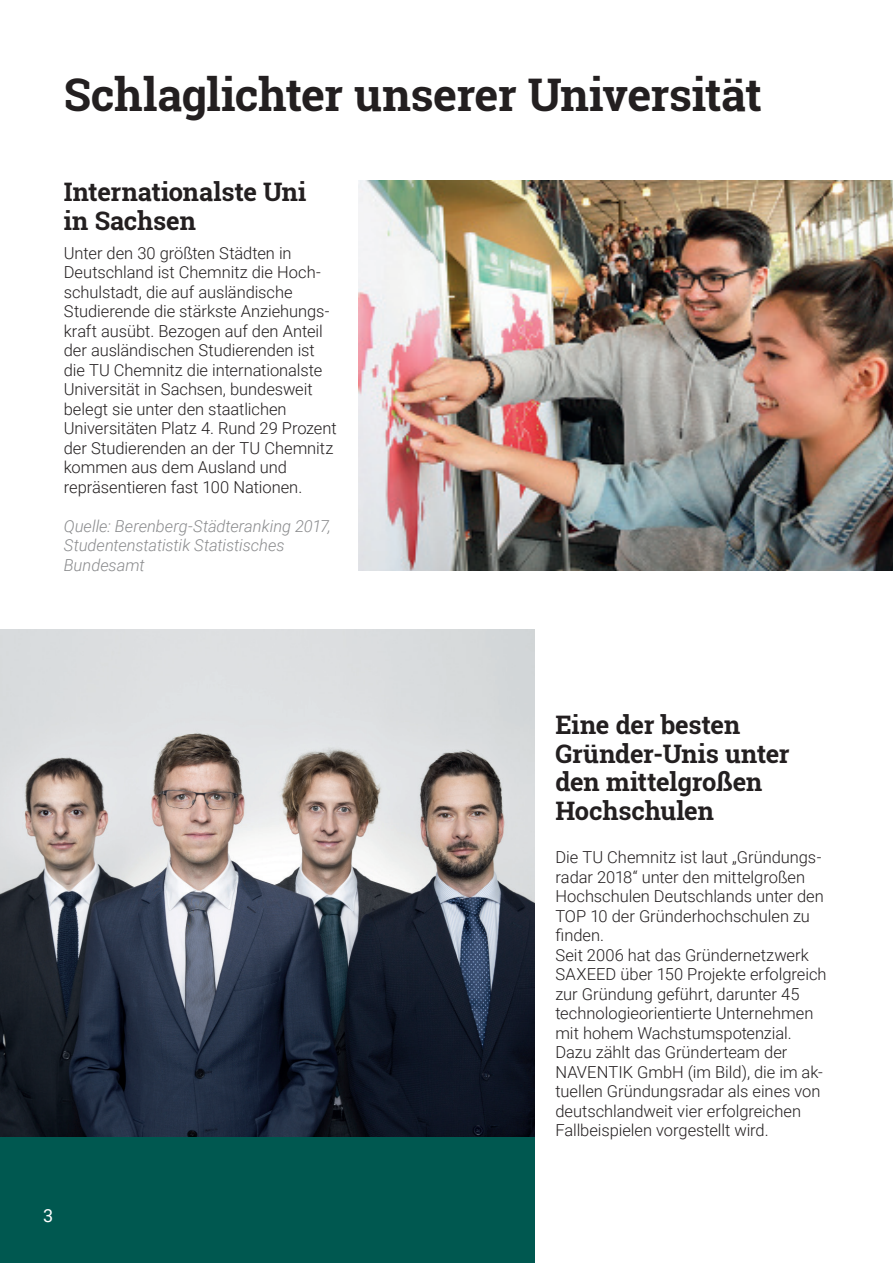
<style>
.page{position:relative;width:893px;height:1263px;background:#fff}
.page>*{position:absolute;margin:0;border:0;box-sizing:border-box;transform-origin:0 0}
.t1{font:700 45px "Roboto Slab";letter-spacing:-.01em;color:#231f20}
.t2{font:700 25.5px/28.5px "Roboto Slab";letter-spacing:-.005em;color:#231f20}
.t3{font:18px "Roboto";color:#fff}
.t4{font:300 16.5px/19.5px "Roboto";letter-spacing:-.005em;color:#231f20}
.t5{font:italic 300 16.5px/19.5px "Roboto";letter-spacing:-.005em;color:#8b8c8e}
</style>
<div class="page">
<img style="left:359px;top:181px;width:534px;height:390px">
<div style="left:0;top:1136px;width:534px;height:127px;background:#005850"></div>
<img style="left:0;top:629px;width:534px;height:507px">
<h1 class="t1" style="left:64px;top:64px;width:700px">Schlaglichter unserer Universität</h1>
<h2 class="t2" style="left:64px;top:177px;width:244px">Internationalste Uni in Sachsen</h2>
<p class="t4" style="left:64px;top:243px;width:274px">Unter den 30 größten Städten in Deutschland ist Chemnitz die Hoch&shy;schulstadt, die auf ausländische Studierende die stärkste Anziehungs&shy;kraft ausübt. Bezogen auf den Anteil der ausländischen Studierenden ist die TU Chemnitz die internationalste Universität in Sachsen, bundesweit belegt sie unter den staatlichen Universitäten Platz 4. Rund 29 Prozent der Studierenden an der TU Chemnitz kommen aus dem Ausland und repräsentieren fast 100 Nationen.</p>
<p class="t5" style="left:64px;top:516px;width:269px">Quelle: Berenberg-Städteranking 2017,<br>Studentenstatistik Statistisches<br>Bundesamt</p>
<p class="t3" style="left:43px;top:1203px;width:12px">3</p>
<h2 class="t2" style="left:555px;top:710px;width:236px">Eine der besten<br>Gründer-Unis unter den mittelgroßen<br>Hochschulen</h2>
<p class="t4" style="left:555px;top:847px;width:273px">Die TU Chemnitz ist laut „Gründungs&shy;radar 2018“ unter den mittelgroßen Hochschulen Deutschlands unter den TOP 10 der Gründerhochschulen zu finden.<br>Seit 2006 hat das Gründernetzwerk SAXEED über 150 Projekte erfolgreich zur Gründung geführt, darunter 45 technologieorientierte Unternehmen mit hohem Wachstumspotenzial.<br>Dazu zählt das Gründerteam der NAVENTIK GmbH (im Bild), die im ak&shy;tuellen Gründungsradar als eines von deutschlandweit vier erfolgreichen Fallbeispielen vorgestellt wird.</p>
</div>
